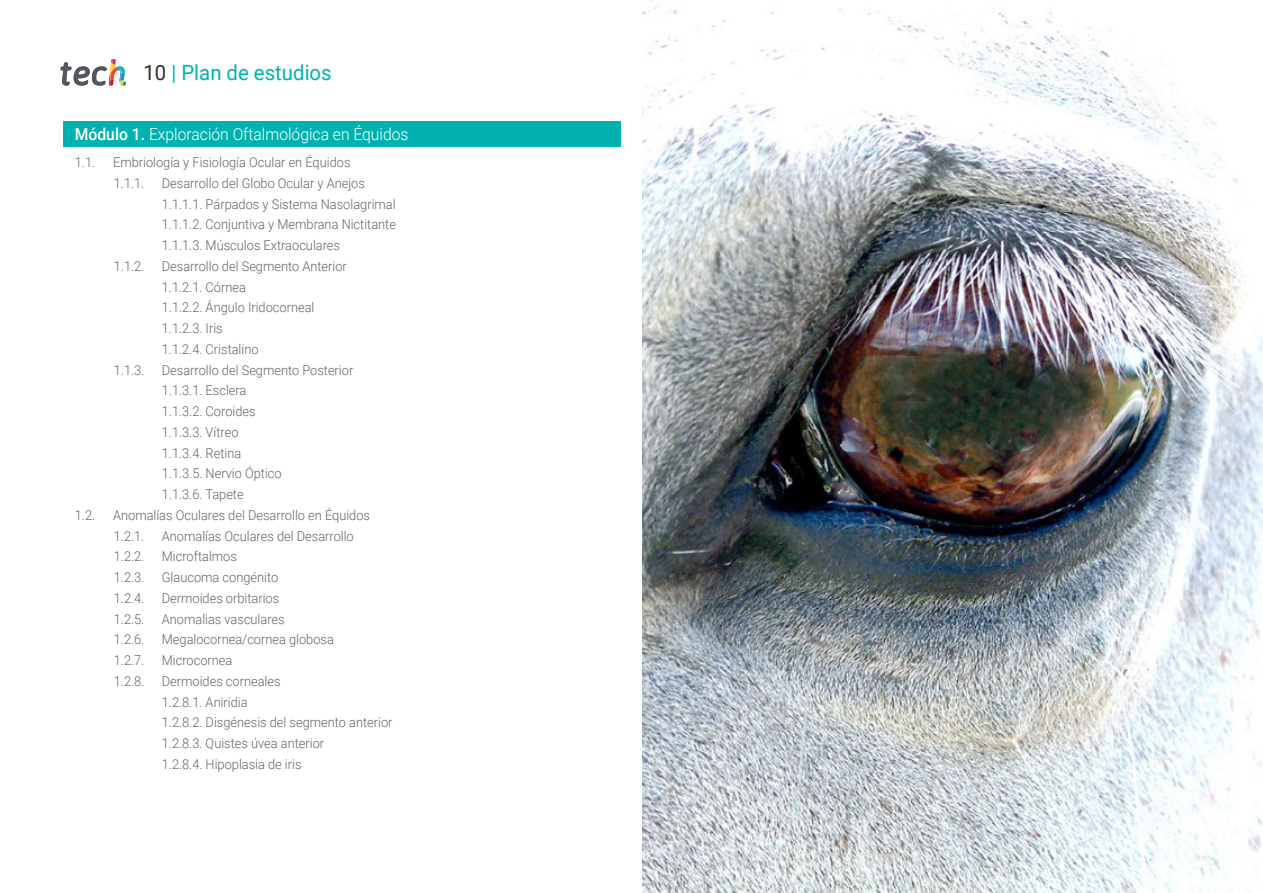
<style>
.page{position:relative;width:1263px;height:893px;background:#fff}
.page>*{position:absolute;margin:0;border:0;box-sizing:border-box;transform-origin:0 0}
.t1{font:21px "Roboto";color:#00b2af}
.t2{font:300 16.5px "Roboto";color:#fff;scale:.95 1}
.t3{font:300 13.5px/20.7px "Roboto";color:#61646a;scale:.95 1}
.s1{color:#312e20}
.s2{font-weight:500}
</style>
<div class="page">
<img style="left:642px;top:0;width:621px;height:893px">
<div style="left:64px;top:121px;width:557px;height:25px;background:#00b2af"></div>
<svg style="left:61px;top:59px;width:65px;height:27px"></svg>
<h1 class="t1" style="left:144px;top:57px;width:190px"><span class="s1">10</span> | Plan de estudios</h1>
<p class="t2" style="left:75px;top:123px;width:353px"><span class="s2">Módulo 1.</span> Exploración Oftalmológica en Équidos</p>
<p class="t3" style="left:75px;top:151px;width:23px">1.1.</p>
<p class="t3" style="left:113px;top:151px;width:251px">Embriología y Fisiología Ocular en Équidos<br>1.1.1.</p>
<p class="t3" style="left:162px;top:172px;width:248px">Desarrollo del Globo Ocular y Anejos 1.1.1.1. Párpados y Sistema Nasolagrimal 1.1.1.2. Conjuntiva y Membrana Nictitante 1.1.1.3. Músculos Extraoculares</p>
<p class="t3" style="left:114px;top:255px;width:34px">1.1.2.</p>
<p class="t3" style="left:162px;top:255px;width:196px">Desarrollo del Segmento Anterior<br>1.1.2.1. Córnea<br>1.1.2.2. Ángulo Iridocorneal<br>1.1.2.3. Iris<br>1.1.2.4. Cristalino</p>
<p class="t3" style="left:114px;top:359px;width:34px">1.1.3.</p>
<p class="t3" style="left:162px;top:359px;width:203px">Desarrollo del Segmento Posterior<br>1.1.3.1. Esclera<br>1.1.3.2. Coroides<br>1.1.3.3. Vítreo<br>1.1.3.4. Retina<br>1.1.3.5. Nervio Óptico<br>1.1.3.6. Tapete</p>
<p class="t3" style="left:75px;top:504px;width:23px">1.2.</p>
<p class="t3" style="left:113px;top:504px;width:272px">Anomalías Oculares del Desarrollo en Équidos<br>1.2.1.</p>
<p class="t3" style="left:162px;top:525px;width:204px">Anomalías Oculares del Desarrollo</p>
<p class="t3" style="left:114px;top:546px;width:34px">1.2.2.</p>
<p class="t3" style="left:162px;top:546px;width:81px">Microftalmos</p>
<p class="t3" style="left:114px;top:566px;width:34px">1.2.3.</p>
<p class="t3" style="left:162px;top:566px;width:124px">Glaucoma congénito</p>
<p class="t3" style="left:114px;top:587px;width:34px">1.2.4.</p>
<p class="t3" style="left:162px;top:587px;width:125px">Dermoides orbitarios</p>
<p class="t3" style="left:114px;top:608px;width:34px">1.2.5.</p>
<p class="t3" style="left:162px;top:608px;width:131px">Anomalias vasculares</p>
<p class="t3" style="left:114px;top:629px;width:34px">1.2.6.</p>
<p class="t3" style="left:162px;top:629px;width:183px">Megalocornea/cornea globosa</p>
<p class="t3" style="left:114px;top:649px;width:34px">1.2.7.</p>
<p class="t3" style="left:162px;top:649px;width:76px">Microcornea</p>
<p class="t3" style="left:114px;top:670px;width:34px">1.2.8.</p>
<p class="t3" style="left:162px;top:670px;width:244px">Dermoides corneales<br>1.2.8.1. Aniridia<br>1.2.8.2. Disgénesis del segmento anterior<br>1.2.8.3. Quistes úvea anterior<br>1.2.8.4. Hipoplasia de iris</p>
</div>
